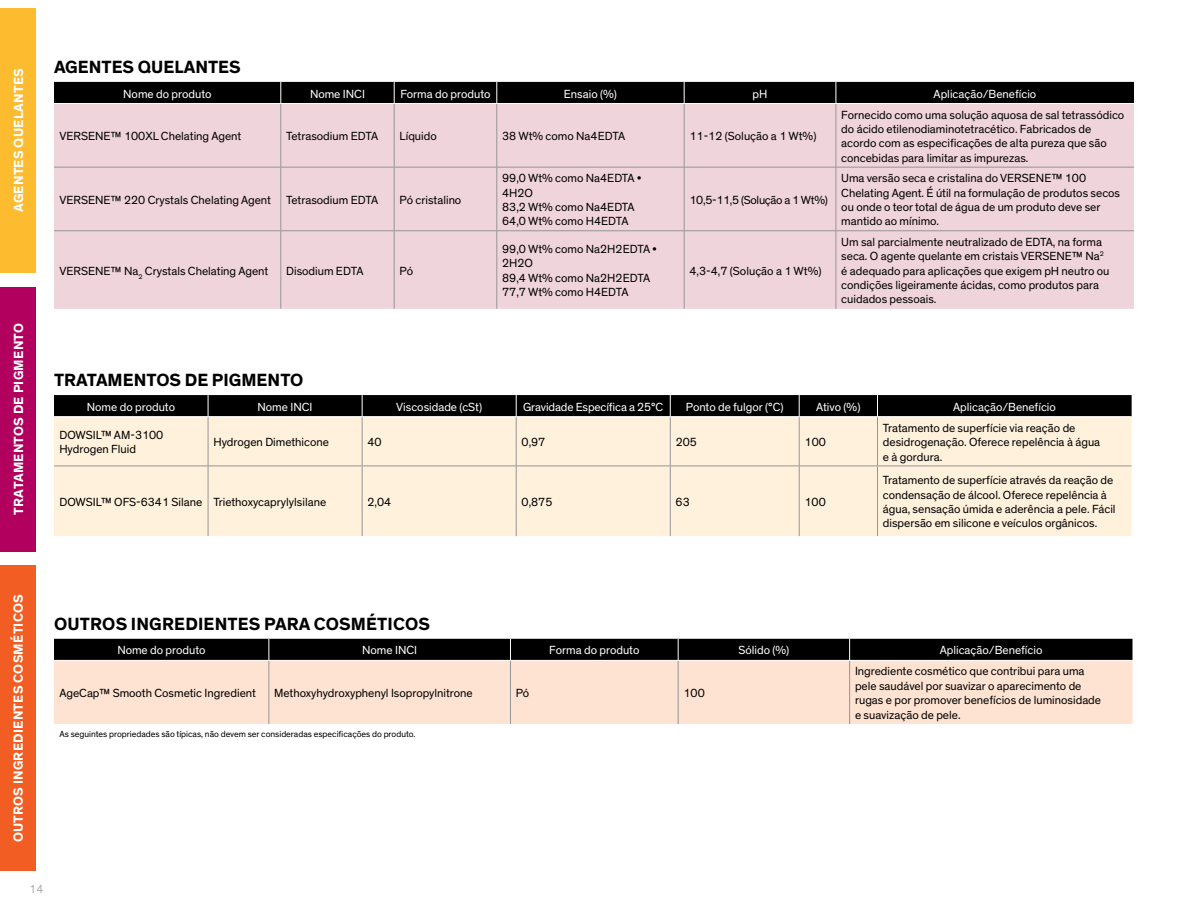
<style>
.page{position:relative;width:1188px;height:918px;background:#fff}
.page>*{position:absolute;margin:0;border:0;box-sizing:border-box;transform-origin:0 0}
.t1{font:700 18px "Dow Corporate";color:#000}
.t2{font:700 13.5px "Dow Corporate";letter-spacing:.015em;color:#fff}
.t3{font:12px/14.4px "Dow Corporate";color:#000}
.t4{font:12px "Dow Corporate";color:#fff}
.t5{font:12px "Dow Corporate";letter-spacing:-.025em;color:#000}
.t6{font:300 12px "Dow Corporate";color:#939598}
.t7{font:9px "Dow Corporate";color:#000}
</style>
<div class="page">
<div style="left:54px;top:104px;width:1080px;height:205px;background:#efd4db"></div>
<div style="left:54px;top:82px;width:1080px;height:21px;background:#000"></div>
<hr style="left:280px;top:104px;width:1px;height:63px;background:#939598">
<hr style="left:394px;top:104px;width:1px;height:63px;background:#939598">
<hr style="left:496px;top:104px;width:1px;height:63px;background:#939598">
<hr style="left:684px;top:104px;width:1px;height:63px;background:#939598">
<hr style="left:836px;top:104px;width:1px;height:63px;background:#939598">
<hr style="left:54px;top:167px;width:227px;height:1px;background:#939598">
<hr style="left:281px;top:167px;width:113px;height:1px;background:#939598">
<hr style="left:280px;top:168px;width:1px;height:62px;background:#939598">
<hr style="left:394px;top:167px;width:103px;height:1px;background:#939598">
<hr style="left:394px;top:168px;width:1px;height:62px;background:#939598">
<hr style="left:497px;top:167px;width:187px;height:1px;background:#939598">
<hr style="left:496px;top:168px;width:1px;height:62px;background:#939598">
<hr style="left:684px;top:167px;width:152px;height:1px;background:#939598">
<hr style="left:684px;top:168px;width:1px;height:62px;background:#939598">
<hr style="left:836px;top:167px;width:298px;height:1px;background:#939598">
<hr style="left:836px;top:168px;width:1px;height:62px;background:#939598">
<hr style="left:54px;top:230px;width:227px;height:1px;background:#939598">
<hr style="left:281px;top:230px;width:113px;height:1px;background:#939598">
<hr style="left:280px;top:231px;width:1px;height:78px;background:#939598">
<hr style="left:394px;top:230px;width:103px;height:1px;background:#939598">
<hr style="left:394px;top:231px;width:1px;height:78px;background:#939598">
<hr style="left:497px;top:230px;width:187px;height:1px;background:#939598">
<hr style="left:496px;top:231px;width:1px;height:78px;background:#939598">
<hr style="left:684px;top:230px;width:152px;height:1px;background:#939598">
<hr style="left:684px;top:231px;width:1px;height:78px;background:#939598">
<hr style="left:836px;top:230px;width:298px;height:1px;background:#939598">
<hr style="left:836px;top:231px;width:1px;height:78px;background:#939598">
<div style="left:54px;top:417px;width:1078px;height:119px;background:#fff1dc"></div>
<div style="left:54px;top:395px;width:1078px;height:22px;background:#000"></div>
<hr style="left:208px;top:417px;width:1px;height:49px;background:#939598">
<hr style="left:362px;top:417px;width:1px;height:49px;background:#939598">
<hr style="left:516px;top:417px;width:1px;height:49px;background:#939598">
<hr style="left:670px;top:417px;width:1px;height:49px;background:#939598">
<hr style="left:799px;top:417px;width:1px;height:49px;background:#939598">
<hr style="left:877px;top:417px;width:1px;height:49px;background:#939598">
<hr style="left:54px;top:466px;width:154px;height:1px;background:#939598">
<hr style="left:208px;top:466px;width:154px;height:1px;background:#939598">
<hr style="left:208px;top:466px;width:1px;height:70px;background:#939598">
<hr style="left:362px;top:466px;width:154px;height:1px;background:#939598">
<hr style="left:362px;top:466px;width:1px;height:70px;background:#939598">
<hr style="left:516px;top:466px;width:154px;height:1px;background:#939598">
<hr style="left:516px;top:466px;width:1px;height:70px;background:#939598">
<hr style="left:670px;top:466px;width:129px;height:1px;background:#939598">
<hr style="left:670px;top:466px;width:1px;height:70px;background:#939598">
<hr style="left:799px;top:466px;width:78px;height:1px;background:#939598">
<hr style="left:799px;top:466px;width:1px;height:70px;background:#939598">
<hr style="left:878px;top:466px;width:254px;height:1px;background:#939598">
<hr style="left:877px;top:466px;width:1px;height:70px;background:#939598">
<hr style="left:54px;top:416px;width:154px;height:1px;background:#fff">
<hr style="left:208px;top:416px;width:154px;height:1px;background:#fff">
<hr style="left:362px;top:416px;width:154px;height:1px;background:#fff">
<hr style="left:516px;top:416px;width:154px;height:1px;background:#fff">
<hr style="left:670px;top:416px;width:129px;height:1px;background:#fff">
<hr style="left:799px;top:416px;width:78px;height:1px;background:#fff">
<hr style="left:878px;top:416px;width:254px;height:1px;background:#fff">
<div style="left:54px;top:661px;width:1078px;height:63px;background:#fee3d2"></div>
<div style="left:54px;top:639px;width:1078px;height:21px;background:#000"></div>
<hr style="left:269px;top:661px;width:1px;height:63px;background:#939598">
<hr style="left:510px;top:661px;width:1px;height:63px;background:#939598">
<hr style="left:678px;top:661px;width:1px;height:63px;background:#939598">
<hr style="left:849px;top:661px;width:1px;height:63px;background:#939598">
<div style="left:0;top:566px;width:35px;height:305px;background:#f15d22"></div>
<div style="left:0;top:287px;width:35px;height:265px;background:#b1005d"></div>
<div style="left:0;top:8px;width:35px;height:265px;background:#fdbb30"></div>
<p class="t2" style="left:10px;top:212px;width:146px;rotate:-90deg">AGENTES QUELANTES</p>
<p class="t2" style="left:10px;top:515px;width:193px;rotate:-90deg">TRATAMENTOS DE PIGMENTO</p>
<h1 class="t1" style="left:54px;top:56px;width:188px">AGENTES QUELANTES</h1>
<p class="t4" style="left:123px;top:86px;width:90px">Nome do produto</p>
<p class="t4" style="left:310px;top:86px;width:56px">Nome INCI</p>
<p class="t4" style="left:400px;top:86px;width:92px">Forma do produto</p>
<p class="t4" style="left:564px;top:86px;width:54px">Ensaio (%)</p>
<p class="t4" style="left:753px;top:86px;width:16px">pH</p>
<p class="t4" style="left:934px;top:86px;width:104px">Aplicação/Benefício</p>
<p class="t3" style="left:59px;top:129px;width:183px">VERSENE™ 100XL Chelating Agent</p>
<p class="t3" style="left:286px;top:129px;width:94px">Tetrasodium EDTA</p>
<p class="t3" style="left:400px;top:129px;width:39px">Líquido</p>
<p class="t3" style="left:502px;top:129px;width:124px">38 Wt% como Na4EDTA</p>
<p class="t3" style="left:690px;top:129px;width:128px">11-12 (Solução a 1 Wt%)</p>
<p class="t3" style="left:841px;top:108px;width:285px">Fornecido como uma solução aquosa de sal tetrassódico do ácido etilenodiaminotetracético. Fabricados de acordo com as especificações de alta pureza que são concebidas para limitar as impurezas.</p>
<p class="t3" style="left:59px;top:193px;width:213px">VERSENE™ 220 Crystals Chelating Agent</p>
<p class="t3" style="left:286px;top:193px;width:94px">Tetrasodium EDTA</p>
<p class="t3" style="left:400px;top:193px;width:63px">Pó cristalino</p>
<p class="t3" style="left:59px;top:264px;width:210px">VERSENE™ Na<sub>2</sub> Crystals Chelating Agent</p>
<p class="t3" style="left:286px;top:264px;width:79px">Disodium EDTA</p>
<p class="t3" style="left:400px;top:264px;width:15px">Pó</p>
<p class="t3" style="left:502px;top:171px;width:141px">99,0 Wt% como Na4EDTA •<br>4H2O<br>83,2 Wt% como Na4EDTA<br>64,0 Wt% como H4EDTA</p>
<p class="t3" style="left:502px;top:242px;width:156px">99,0 Wt% como Na2H2EDTA •<br>2H2O<br>89,4 Wt% como Na2H2EDTA<br>77,7 Wt% como H4EDTA</p>
<p class="t5" style="left:690px;top:193px;width:140px">10,5-11,5 (Solução a 1 Wt%)</p>
<p class="t3" style="left:690px;top:264px;width:133px">4,3-4,7 (Solução a 1 Wt%)</p>
<p class="t3" style="left:841px;top:171px;width:280px">Uma versão seca e cristalina do VERSENE™ 100<br>Chelating Agent. É útil na formulação de produtos secos ou onde o teor total de água de um produto deve ser mantido ao mínimo.</p>
<p class="t3" style="left:841px;top:235px;width:270px">Um sal parcialmente neutralizado de EDTA, na forma seca. O agente quelante em cristais VERSENE™ Na<sup>2 </sup>é adequado para aplicações que exigem pH neutro ou condições ligeiramente ácidas, como produtos para cuidados pessoais.</p>
<h1 class="t1" style="left:54px;top:369px;width:251px">TRATAMENTOS DE PIGMENTO</h1>
<p class="t4" style="left:87px;top:400px;width:90px">Nome do produto</p>
<p class="t4" style="left:258px;top:400px;width:56px">Nome INCI</p>
<p class="t4" style="left:396px;top:400px;width:87px">Viscosidade (cSt)</p>
<p class="t4" style="left:523px;top:400px;width:142px">Gravidade Específica a 25°C</p>
<p class="t4" style="left:686px;top:400px;width:99px">Ponto de fulgor (°C)</p>
<p class="t4" style="left:816px;top:400px;width:46px">Ativo (%)</p>
<p class="t4" style="left:953px;top:400px;width:104px">Aplicação/Benefício</p>
<p class="t3" style="left:59px;top:428px;width:105px">DOWSIL™ AM-3100<br>Hydrogen Fluid</p>
<p class="t3" style="left:213px;top:435px;width:117px">Hydrogen Dimethicone</p>
<p class="t3" style="left:368px;top:435px;width:16px">40</p>
<p class="t3" style="left:522px;top:435px;width:25px">0,97</p>
<p class="t3" style="left:676px;top:435px;width:23px">205</p>
<p class="t3" style="left:805px;top:435px;width:23px">100</p>
<p class="t3" style="left:883px;top:421px;width:219px">Tratamento de superfície via reação de desidrogenação. Oferece repelência à água e à gordura.</p>
<p class="t3" style="left:59px;top:495px;width:268px">DOWSIL™ OFS-6341 Silane Triethoxycaprylylsilane</p>
<p class="t3" style="left:368px;top:495px;width:25px">2,04</p>
<p class="t3" style="left:522px;top:495px;width:32px">0,875</p>
<p class="t3" style="left:676px;top:495px;width:16px">63</p>
<p class="t3" style="left:805px;top:495px;width:23px">100</p>
<p class="t3" style="left:883px;top:473px;width:234px">Tratamento de superfície através da reação de condensação de álcool. Oferece repelência à água, sensação úmida e aderência a pele. Fácil dispersão em silicone e veículos orgânicos.</p>
<p class="t2" style="left:10px;top:842px;width:249px;rotate:-90deg">OUTROS INGREDIENTES COSMÉTICOS</p>
<h1 class="t1" style="left:54px;top:613px;width:377px">OUTROS INGREDIENTES PARA COSMÉTICOS</h1>
<p class="t4" style="left:117px;top:643px;width:90px">Nome do produto</p>
<p class="t4" style="left:362px;top:643px;width:56px">Nome INCI</p>
<p class="t4" style="left:549px;top:643px;width:92px">Forma do produto</p>
<p class="t4" style="left:738px;top:643px;width:52px">Sólido (%)</p>
<p class="t4" style="left:940px;top:643px;width:104px">Aplicação/Benefício</p>
<p class="t3" style="left:59px;top:686px;width:198px">AgeCap™ Smooth Cosmetic Ingredient</p>
<p class="t3" style="left:274px;top:686px;width:200px">Methoxyhydroxyphenyl Isopropylnitrone</p>
<p class="t3" style="left:516px;top:686px;width:15px">Pó</p>
<p class="t3" style="left:684px;top:686px;width:23px">100</p>
<p class="t3" style="left:855px;top:665px;width:248px">Ingrediente cosmético que contribui para uma pele saudável por suavizar o aparecimento de rugas e por promover benefícios de luminosidade e suavização de pele.</p>
<p class="t7" style="left:59px;top:728px;width:358px">As seguintes propriedades são típicas, não devem ser consideradas especificações do produto.</p>
<p class="t6" style="left:29px;top:882px;width:16px">14</p>
</div>
